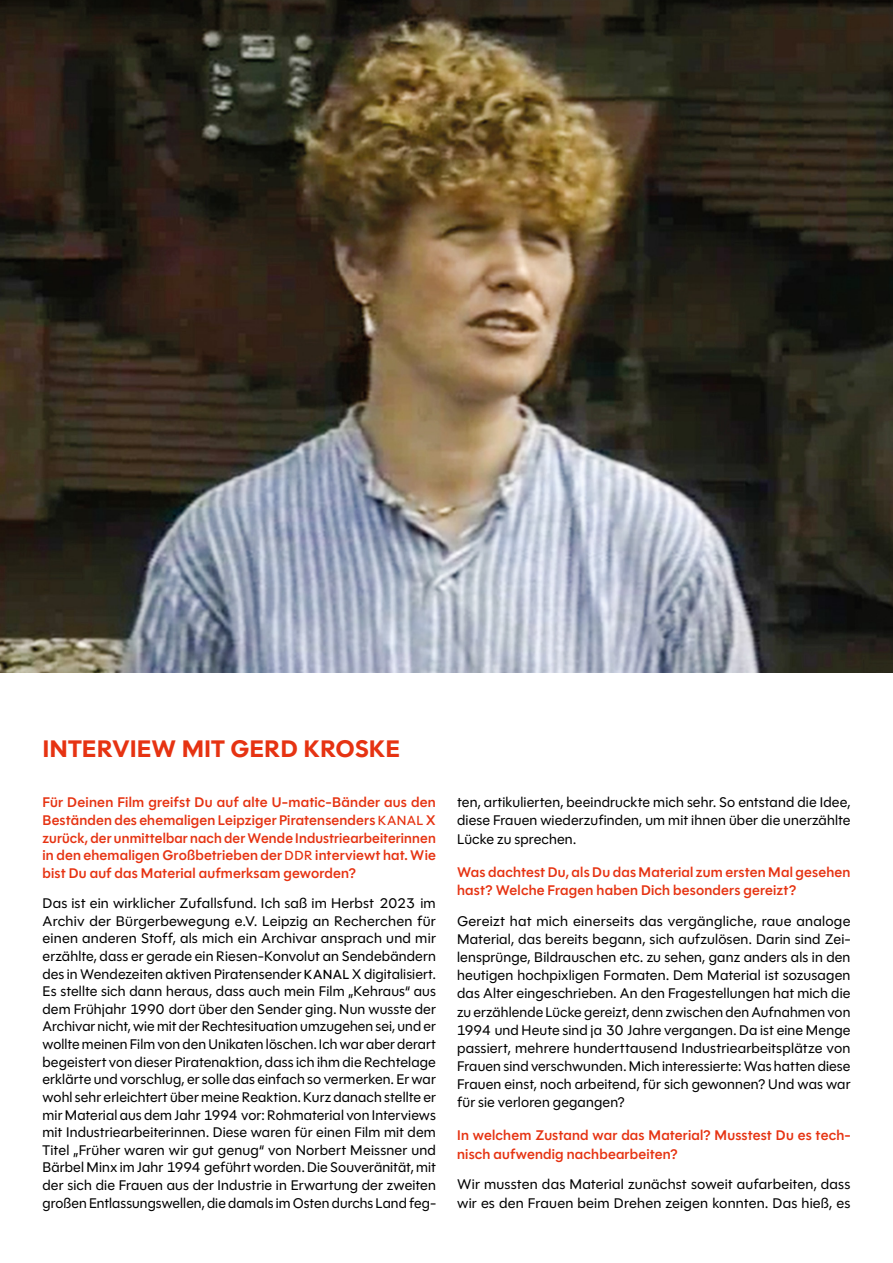
<style>
.page{position:relative;width:893px;height:1263px;background:#fff}
.page>*{position:absolute;margin:0;border:0;box-sizing:border-box;transform-origin:0 0}
.t1{font:700 27px "Polymath";color:#e63312}
.t2{font:14.25px/17.5px "Polymath";letter-spacing:.01em;color:#000;text-align:justify}
.t3{font:600 14.25px/17.5px "Polymath";letter-spacing:.015em;color:#e63312}
.s1{font-weight:500;font-size:13.5px}
</style>
<div class="page">
<img style="left:0;top:0;width:893px;height:673px">
<h1 class="t1" style="left:43px;top:728px;width:359px">INTERVIEW MIT GERD KROSKE</h1>
<p class="t3" style="left:43px;top:794px;width:395px;text-align:justify">Für Deinen Film greifst Du auf alte U-matic-Bänder aus den Beständen des ehemaligen Leipziger Piratensenders <span class="s1">KANAL</span> X zurück, der unmittelbar nach der Wende Industriearbeiterinnen in den ehemaligen Großbetrieben der <span class="s1">DDR</span> interviewt hat. Wie bist Du auf das Material aufmerksam geworden?</p>
<p class="t2" style="left:43px;top:894px;width:395px">Das ist ein wirklicher Zufallsfund. Ich saß im Herbst 2023 im Archiv der Bürgerbewegung e.V. Leipzig an Recherchen für einen anderen Stoff, als mich ein Archivar ansprach und mir erzählte, dass er gerade ein Riesen-Konvolut an Sendebändern des in Wendezeiten aktiven Piratensender <span class="s1">KANAL</span> X digitalisiert.<br>Es stellte sich dann heraus, dass auch mein Film „Kehraus“ aus dem Frühjahr 1990 dort über den Sender ging. Nun wusste der Archivar nicht, wie mit der Rechtesituation umzugehen sei, und er wollte meinen Film von den Unikaten löschen. Ich war aber derart begeistert von dieser Piratenaktion, dass ich ihm die Rechtelage erklärte und vorschlug, er solle das einfach so vermerken. Er war wohl sehr erleichtert über meine Reaktion. Kurz danach stellte er mir Material aus dem Jahr 1994 vor: Rohmaterial von Interviews mit Industriearbeiterinnen. Diese waren für einen Film mit dem Titel „Früher waren wir gut genug“ von Norbert Meissner und Bärbel Minx im Jahr 1994 geführt worden. Die Souveränität, mit der sich die Frauen aus der Industrie in Erwartung der zweiten großen Entlassungswellen, die damals im Osten durchs Land feg-</p>
<p class="t2" style="left:457px;top:793px;width:395px;line-height:18.1px">ten, artikulierten, beeindruckte mich sehr. So entstand die Idee, diese Frauen wiederzufinden, um mit ihnen über die unerzählte Lücke zu sprechen.</p>
<p class="t3" style="left:457px;top:863px;width:395px;line-height:18.1px">Was dachtest Du, als Du das Material zum ersten Mal gesehen hast? Welche Fragen haben Dich besonders gereizt?</p>
<p class="t2" style="left:457px;top:912px;width:395px;line-height:18.1px">Gereizt hat mich einerseits das vergängliche, raue analoge Material, das bereits begann, sich aufzulösen. Darin sind Zei&shy;lensprünge, Bildrauschen etc. zu sehen, ganz anders als in den heutigen hochpixligen Formaten. Dem Material ist sozusagen das Alter eingeschrieben. An den Fragestellungen hat mich die zu erzählende Lücke gereizt, denn zwischen den Aufnahmen von 1994 und Heute sind ja 30 Jahre vergangen. Da ist eine Menge passiert, mehrere hunderttausend Industriearbeitsplätze von Frauen sind verschwunden. Mich interessierte: Was hatten diese Frauen einst, noch arbeitend, für sich gewonnen? Und was war für sie verloren gegangen?</p>
<p class="t3" style="left:457px;top:1126px;width:395px;line-height:18.1px">In welchem Zustand war das Material? Musstest Du es tech&shy;nisch aufwendig nachbearbeiten?</p>
<p class="t2" style="left:457px;top:1175px;width:395px;line-height:18.1px">Wir mussten das Material zunächst soweit aufarbeiten, dass wir es den Frauen beim Drehen zeigen konnten. Das hieß, es</p>
</div>
